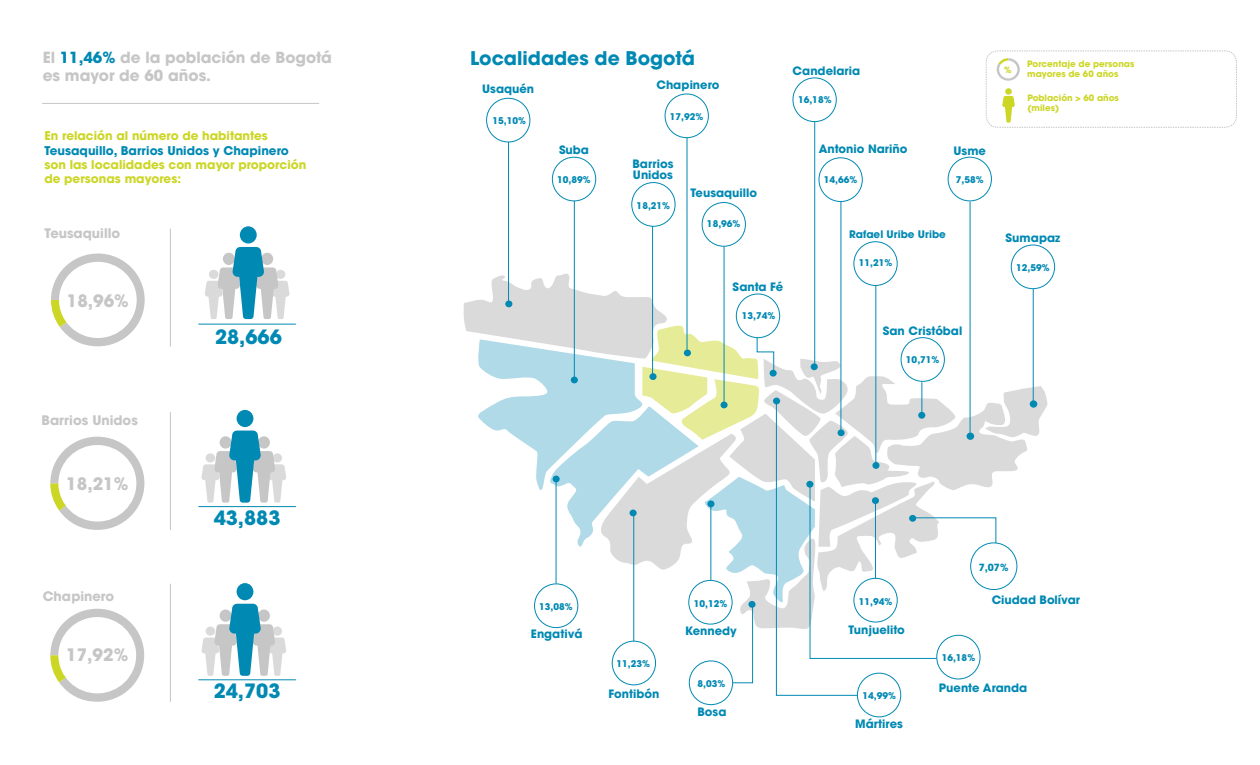
<style>
.page{position:relative;width:1260px;height:765px;background:#fff}
.page>*{position:absolute;margin:0;border:0;box-sizing:border-box;transform-origin:0 0}
.t1{font:700 19.62px "ITC Avant Garde Pro";color:#0089b3}
.t2{font:700 18.75px "ITC Avant Garde Pro";color:#0089b3}
.t3{font:700 17.12px "ITC Avant Garde Pro";color:#c6c6c6}
.t4{font:700 17px "ITC Avant Garde Pro";color:#c6c6c6}
.t5{font:700 15.25px/18.4px "ITC Avant Garde Pro";color:#c6c6c6}
.t6{font:700 13.12px "ITC Avant Garde Pro";color:#c6c6c6}
.t7{font:700 12px/14.4px "ITC Avant Garde Pro";color:#ccd625}
.t8{font:700 12px "ITC Avant Garde Pro";color:#0089b3}
.t9{font:700 11.5px/10.4px "ITC Avant Garde Pro";color:#0089b3}
.t10{font:700 10.38px "ITC Avant Garde Pro";color:#0089b3}
.t11{font:700 9.88px "ITC Avant Garde Pro";color:#0089b3}
.t12{font:700 9.25px "ITC Avant Garde Pro";color:#0089b3}
.t13{font:700 8.75px/10.5px "ITC Avant Garde Pro";color:#ccd625}
.s1{color:#0089b3}
</style>
<div class="page">
<svg style="left:51px;top:254px;width:94px;height:92px"></svg>
<div style="left:59px;top:262px;width:78px;height:76px;background:#fff;border-radius:50%"></div>
<hr style="left:170px;top:229px;width:1px;height:118px;background:#c6c6c6">
<hr style="left:170px;top:412px;width:1px;height:118px;background:#c6c6c6">
<hr style="left:170px;top:584px;width:1px;height:118px;background:#c6c6c6">
<svg style="left:50px;top:437px;width:94px;height:93px"></svg>
<div style="left:58px;top:445px;width:78px;height:77px;background:#fff;border-radius:50%"></div>
<hr style="left:198px;top:324px;width:98px;height:1px;background:#0089b3">
<svg style="left:205px;top:247px;width:85px;height:72px"></svg>
<div style="left:240px;top:226px;width:17px;height:18px;background:#0089b3;border-radius:50%"></div>
<svg style="left:201px;top:431px;width:85px;height:72px"></svg>
<div style="left:237px;top:410px;width:16px;height:17px;background:#0089b3;border-radius:50%"></div>
<hr style="left:198px;top:506px;width:98px;height:1px;background:#0089b3">
<svg style="left:50px;top:609px;width:94px;height:93px"></svg>
<div style="left:58px;top:617px;width:78px;height:76px;background:#fff;border-radius:50%"></div>
<svg style="left:201px;top:604px;width:85px;height:72px"></svg>
<div style="left:237px;top:583px;width:16px;height:17px;background:#0089b3;border-radius:50%"></div>
<hr style="left:198px;top:680px;width:98px;height:1px;background:#0089b3">
<hr style="left:508px;top:132px;width:1px;height:172px;background:#0089b3">
<div style="left:487px;top:98px;width:43px;height:44px;background:#fff;border-radius:50%"></div>
<div style="left:486px;top:98px;width:44px;height:44px;border:1px solid #0089b3;border-radius:50%"></div>
<hr style="left:574px;top:187px;width:1px;height:192px;background:#0089b3">
<div style="left:552px;top:157px;width:44px;height:44px;background:#fff;border-radius:50%"></div>
<div style="left:552px;top:157px;width:44px;height:44px;border:1px solid #0089b3;border-radius:50%"></div>
<hr style="left:687px;top:122px;width:1px;height:228px;background:#0089b3">
<div style="left:665px;top:94px;width:43px;height:44px;background:#fff;border-radius:50%"></div>
<div style="left:665px;top:94px;width:44px;height:44px;border:1px solid #0089b3;border-radius:50%"></div>
<hr style="left:652px;top:217px;width:1px;height:160px;background:#0089b3">
<div style="left:632px;top:183px;width:43px;height:43px;background:#fff;border-radius:50%"></div>
<div style="left:631px;top:182px;width:44px;height:45px;border:1px solid #0089b3;border-radius:50%"></div>
<hr style="left:724px;top:206px;width:1px;height:200px;background:#0089b3">
<div style="left:702px;top:203px;width:43px;height:43px;background:#fff;border-radius:50%"></div>
<div style="left:702px;top:202px;width:44px;height:45px;border:1px solid #0089b3;border-radius:50%"></div>
<hr style="left:814px;top:117px;width:1px;height:250px;background:#0089b3">
<div style="left:793px;top:78px;width:43px;height:44px;background:#fff;border-radius:50%"></div>
<div style="left:793px;top:78px;width:44px;height:44px;border:1px solid #0089b3;border-radius:50%"></div>
<hr style="left:970px;top:202px;width:1px;height:234px;background:#0089b3">
<div style="left:948px;top:157px;width:44px;height:44px;border:1px solid #0089b3;border-radius:50%"></div>
<div style="left:1011px;top:245px;width:44px;height:44px;border:1px solid #0089b3;border-radius:50%"></div>
<div style="left:854px;top:241px;width:44px;height:45px;border:1px solid #0089b3;border-radius:50%"></div>
<hr style="left:841px;top:202px;width:1px;height:231px;background:#0089b3">
<div style="left:819px;top:158px;width:44px;height:44px;border:1px solid #0089b3;border-radius:50%"></div>
<div style="left:857px;top:673px;width:44px;height:44px;border:1px solid #0089b3;border-radius:50%"></div>
<svg style="left:464px;top:271px;width:584px;height:425px"></svg>
<div style="left:689px;top:661px;width:44px;height:44px;background:#fff;border-radius:50%"></div>
<div style="left:689px;top:661px;width:44px;height:44px;border:1px solid #0089b3;border-radius:50%"></div>
<div style="left:748px;top:601px;width:8px;height:7px;background:#0089b3;border-radius:50%"></div>
<hr style="left:42px;top:103px;width:277px;height:1px;background:#c6c6c6">
<svg style="left:986px;top:50px;width:251px;height:78px"></svg>
<h3 class="t5" style="left:43px;top:48px;width:291px">El <span class="s1">11,46%</span> de la población de Bogotá es mayor de 60 años.</h3>
<p class="t7" style="left:44px;top:129px;width:225px">En relación al número de habitantes</p>
<p class="t8" style="left:44px;top:142px;width:246px">Teusaquillo, Barrios Unidos y Chapinero</p>
<p class="t7" style="left:44px;top:157px;width:263px">son las localidades con mayor proporción de personas mayores:</p>
<p class="t6" style="left:44px;top:225px;width:77px">Teusaquillo</p>
<h3 class="t4" style="left:67px;top:289px;width:64px">18,96%</h3>
<p class="t6" style="left:42px;top:411px;width:98px">Barrios Unidos</p>
<h3 class="t3" style="left:66px;top:472px;width:64px">18,21%</h3>
<p class="t6" style="left:43px;top:587px;width:73px">Chapinero</p>
<h3 class="t4" style="left:66px;top:643px;width:64px">17,92%</h3>
<h1 class="t1" style="left:215px;top:323px;width:68px">28,666</h1>
<h1 class="t1" style="left:214px;top:505px;width:68px">43,883</h1>
<h1 class="t1" style="left:214px;top:678px;width:68px">24,703</h1>
<h2 class="t2" style="left:470px;top:45px;width:226px">Localidades de Bogotá</h2>
<p class="t9" style="left:482px;top:84px;width:53px">Usaquén</p>
<p class="t12" style="left:492px;top:115px;width:35px">15,10%</p>
<p class="t9" style="left:559px;top:145px;width:32px">Suba</p>
<p class="t12" style="left:557px;top:173px;width:35px">10,89%</p>
<p class="t9" style="left:656px;top:80px;width:64px">Chapinero</p>
<p class="t12" style="left:670px;top:110px;width:35px">17,92%</p>
<p class="t9" style="left:632px;top:159px;width:43px">Barrios<br>Unidos</p>
<p class="t12" style="left:637px;top:200px;width:35px">18,21%</p>
<p class="t9" style="left:690px;top:188px;width:68px">Teusaquillo</p>
<p class="t12" style="left:707px;top:217px;width:35px">18,96%</p>
<p class="t9" style="left:733px;top:281px;width:52px">Santa Fé</p>
<p class="t12" style="left:742px;top:310px;width:35px">13,74%</p>
<p class="t9" style="left:793px;top:66px;width:69px">Candelaria</p>
<p class="t12" style="left:798px;top:94px;width:35px">16,18%</p>
<p class="t9" style="left:819px;top:144px;width:90px">Antonio Nariño</p>
<p class="t9" style="left:954px;top:145px;width:34px">Usme</p>
<p class="t12" style="left:824px;top:174px;width:35px">14,66%</p>
<p class="t12" style="left:956px;top:174px;width:29px">7,58%</p>
<p class="t10" style="left:849px;top:228px;width:98px">Rafael Uribe Uribe</p>
<p class="t12" style="left:859px;top:257px;width:35px">11,21%</p>
<p class="t9" style="left:883px;top:325px;width:81px">San Cristóbal</p>
<p class="t12" style="left:906px;top:354px;width:35px">10,71%</p>
<p class="t13" style="left:1004px;top:64px;width:9px">%</p>
<p class="t13" style="left:1027px;top:58px;width:109px">Porcentaje de personas mayores de 60 años</p>
<p class="t13" style="left:1027px;top:92px;width:93px">Población &gt; 60 años (miles)</p>
<p class="t9" style="left:1006px;top:232px;width:56px">Sumapaz</p>
<p class="t12" style="left:1016px;top:261px;width:35px">12,59%</p>
<p class="t12" style="left:539px;top:601px;width:35px">13,08%</p>
<p class="t9" style="left:531px;top:629px;width:53px">Engativá</p>
<p class="t12" style="left:616px;top:658px;width:35px">11,23%</p>
<p class="t9" style="left:609px;top:688px;width:52px">Fontibón</p>
<p class="t12" style="left:694px;top:597px;width:35px">10,12%</p>
<p class="t9" style="left:685px;top:625px;width:53px">Kennedy</p>
<p class="t12" style="left:698px;top:678px;width:29px">8,03%</p>
<p class="t9" style="left:698px;top:706px;width:30px">Bosa</p>
<p class="t12" style="left:859px;top:595px;width:35px">11,94%</p>
<p class="t9" style="left:849px;top:625px;width:58px">Tunjuelito</p>
<p class="t12" style="left:863px;top:689px;width:35px">14,99%</p>
<p class="t9" style="left:855px;top:719px;width:49px">Mártires</p>
<p class="t11" style="left:979px;top:561px;width:31px">7,07%</p>
<p class="t9" style="left:992px;top:594px;width:90px">Ciudad Bolívar</p>
<p class="t12" style="left:942px;top:652px;width:35px">16,18%</p>
<p class="t9" style="left:939px;top:682px;width:90px">Puente Aranda</p>
</div>
